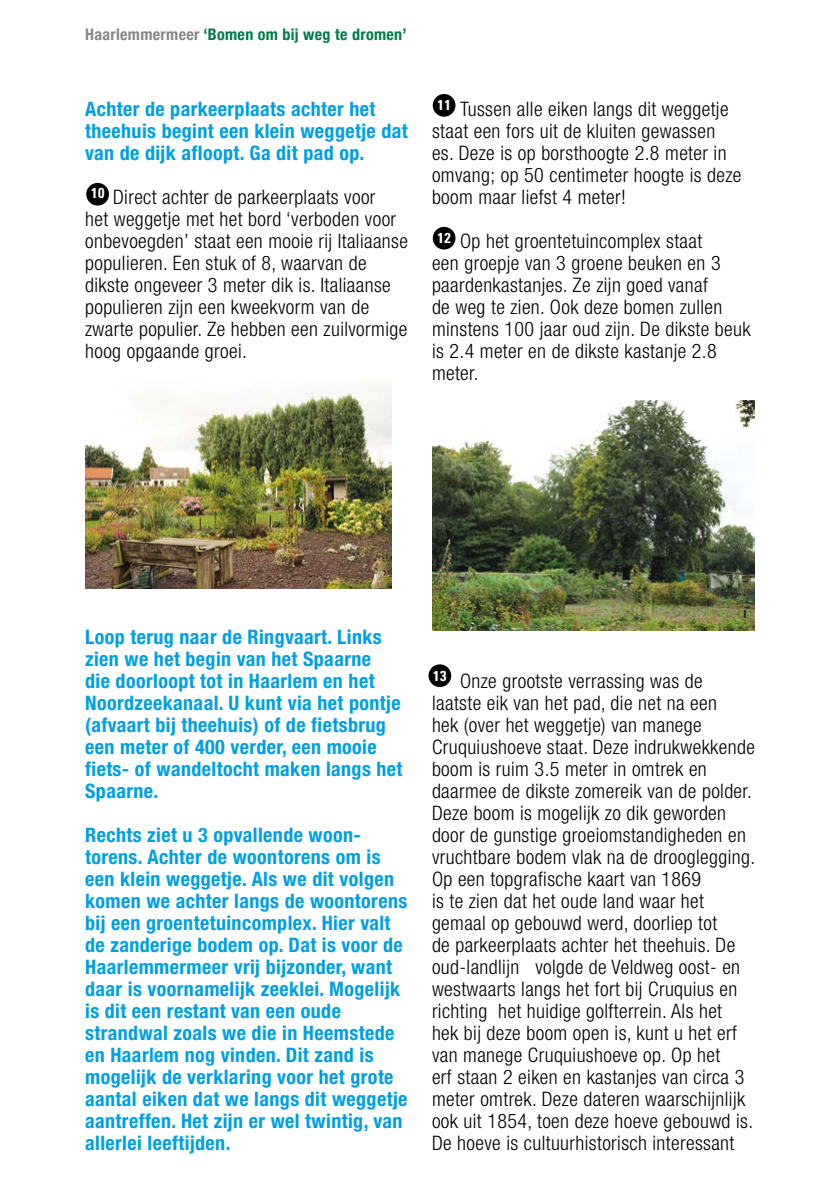
<style>
.page{position:relative;width:840px;height:1191px;background:#fff}
.page>*{position:absolute;margin:0;border:0;box-sizing:border-box;transform-origin:0 0}
.t1{font:300 condensed 20px/22px "Helvetica Neue LT";letter-spacing:.02em;color:#000}
.t2{font:700 condensed 20px/22px "Helvetica Neue LT";letter-spacing:.02em;color:#009fe3}
.t3{font:700 condensed 16px "Helvetica Neue";letter-spacing:.02em;color:#007b49}
.t4{font:700 condensed 14.4px "Univers LT";letter-spacing:.04em;color:#fff}
.s1{color:#878787}
</style>
<div class="page">
<img style="left:85px;top:382px;width:306px;height:206px">
<div style="left:86px;top:183px;width:23px;height:23px;background:#000;border-radius:50%"></div>
<div style="left:432px;top:94px;width:23px;height:23px;background:#000;border-radius:50%"></div>
<div style="left:432px;top:227px;width:23px;height:22px;background:#000;border-radius:50%"></div>
<div style="left:428px;top:664px;width:23px;height:23px;background:#000;border-radius:50%"></div>
<img style="left:432px;top:401px;width:322px;height:230px">
<p class="t3" style="left:85px;top:21px;width:323px"><span class="s1">Haarlemmermeer</span> ‘Bomen om bij weg te dromen’</p>
<p class="t2" style="left:85px;top:98px;width:324px">Achter de parkeerplaats achter het theehuis begint een klein weggetje dat van de dijk afloopt. Ga dit pad op.</p>
<p class="t1" style="left:85px;top:186px;width:324px;text-indent:28px">Direct achter de parkeerplaats voor<br>het weggetje met het bord ‘verboden voor onbevoegden’ staat een mooie rij Italiaanse populieren. Een stuk of 8, waarvan de dikste ongeveer 3 meter dik is. Italiaanse populieren zijn een kweekvorm van de zwarte populier. Ze hebben een zuilvormige hoog opgaande groei.</p>
<p class="t4" style="left:91px;top:184px;width:15px">10</p>
<p class="t4" style="left:437px;top:96px;width:15px">11</p>
<p class="t1" style="left:432px;top:98px;width:311px;text-indent:28px">Tussen alle eiken langs dit weggetje staat een fors uit de kluiten gewassen es. Deze is op borsthoogte 2.8 meter in omvang; op 50 centimeter hoogte is deze boom maar liefst 4 meter!</p>
<p class="t1" style="left:432px;top:230px;width:320px;text-indent:28px">Op het groentetuincomplex staat<br>een groepje van 3 groene beuken en 3 paardenkastanjes. Ze zijn goed vanaf<br>de weg te zien. Ook deze bomen zullen minstens 100 jaar oud zijn. De dikste beuk is 2.4 meter en de dikste kastanje 2.8 meter.</p>
<p class="t4" style="left:437px;top:229px;width:15px">12</p>
<p class="t2" style="left:85px;top:626px;width:319px">Loop terug naar de Ringvaart. Links zien we het begin van het Spaarne<br>die doorloopt tot in Haarlem en het<br>Noordzeekanaal. U kunt via het pontje (afvaart bij theehuis) of de fietsbrug een meter of 400 verder, een mooie fiets- of wandeltocht maken langs het<br>Spaarne.</p>
<p class="t2" style="left:85px;top:824px;width:323px">Rechts ziet u 3 opvallende woon&shy;torens. Achter de woontorens om is een klein weggetje. Als we dit volgen komen we achter langs de woontorens bij een groentetuincomplex. Hier valt de zanderige bodem op. Dat is voor de Haarlemmermeer vrij bijzonder, want daar is voornamelijk zeeklei. Mogelijk is dit een restant van een oude strandwal zoals we die in Heemstede en Haarlem nog vinden. Dit zand is mogelijk de verklaring voor het grote aantal eiken dat we langs dit weggetje aantreffen. Het zijn er wel twintig, van allerlei leeftijden.</p>
<p class="t4" style="left:433px;top:666px;width:15px">13</p>
<p class="t1" style="left:432px;top:670px;width:324px;text-indent:28px">Onze grootste verrassing was de laatste eik van het pad, die net na een<br>hek (over het weggetje) van manege Cruquiushoeve staat. Deze indrukwekkende boom is ruim 3.5 meter in omtrek en daarmee de dikste zomereik van de polder.<br>Deze boom is mogelijk zo dik geworden door de gunstige groeiomstandigheden en vruchtbare bodem vlak na de drooglegging.<br>Op een topgrafische kaart van 1869<br>is te zien dat het oude land waar het gemaal op gebouwd werd, doorliep tot<br>de parkeerplaats achter het theehuis. De oud-landlijn volgde de Veldweg oost- en westwaarts langs het fort bij Cruquius en richting het huidige golfterrein. Als het<br>hek bij deze boom open is, kunt u het erf van manege Cruquiushoeve op. Op het<br>erf staan 2 eiken en kastanjes van circa 3 meter omtrek. Deze dateren waarschijnlijk ook uit 1854, toen deze hoeve gebouwd is.<br>De hoeve is cultuurhistorisch interessant</p>
</div>
